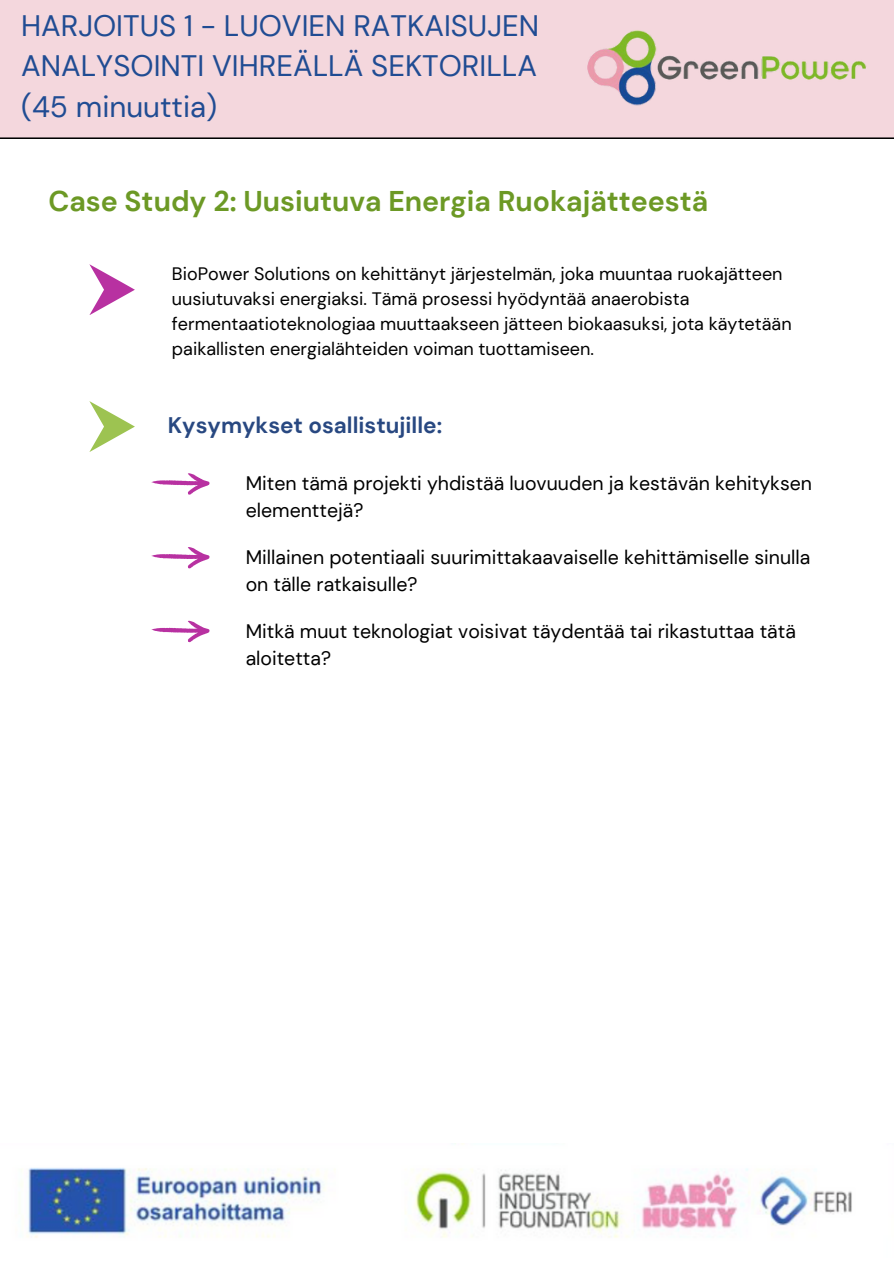
<style>
.page{position:relative;width:894px;height:1264px;background:#fff}
.page>*{position:absolute;margin:0;border:0;box-sizing:border-box;transform-origin:0 0}
.t1{font:29.55px/40.5px "DM Sans";color:#204c93;text-align:justify}
.t2{font:700 28.5px "DM Sans";color:#6c9925}
.t3{font:700 22.5px "DM Sans";color:#284881}
.t4{font:19.5px/27px "DM Sans";color:#000}
.t5{font:18px/24.8px "DM Sans";color:#000}
</style>
<div class="page">
<img style="left:21px;top:1143px;width:831px;height:95px">
<div style="left:0;top:0;width:893px;height:138px;background:#f4d7dd"></div>
<img style="left:566px;top:22px;width:322px;height:90px">
<svg style="left:89px;top:264px;width:45px;height:51px"></svg>
<svg style="left:89px;top:401px;width:45px;height:51px"></svg>
<svg style="left:151px;top:473px;width:58px;height:21px"></svg>
<svg style="left:151px;top:547px;width:58px;height:21px"></svg>
<svg style="left:151px;top:620px;width:58px;height:22px"></svg>
<h1 class="t1" style="left:21px;top:5px;width:519px">HARJOITUS 1 - LUOVIEN RATKAISUJEN ANALYSOINTI VIHREÄLLÄ SEKTORILLA (45 minuuttia)</h1>
<p class="t2" style="left:48px;top:182px;width:661px">Case Study 2: Uusiutuva Energia Ruokajätteestä</p>
<p class="t5" style="left:172px;top:262px;width:621px">BioPower Solutions on kehittänyt järjestelmän, joka muuntaa ruokajätteen uusiutuvaksi energiaksi. Tämä prosessi hyödyntää anaerobista fermentaatioteknologiaa muuttaakseen jätteen biokaasuksi, jota käytetään paikallisten energialähteiden voiman tuottamiseen.</p>
<p class="t3" style="left:168px;top:411px;width:276px">Kysymykset osallistujille:</p>
<h3 class="t4" style="left:245px;top:470px;width:567px">Miten tämä projekti yhdistää luovuuden ja kestävän kehityksen elementtejä?</h3>
<p class="t4" style="left:245px;top:544px;width:566px">Millainen potentiaali suurimittakaavaiselle kehittämiselle sinulla on tälle ratkaisulle?</p>
<p class="t4" style="left:245px;top:617px;width:551px">Mitkä muut teknologiat voisivat täydentää tai rikastuttaa tätä aloitetta?</p>
</div>
